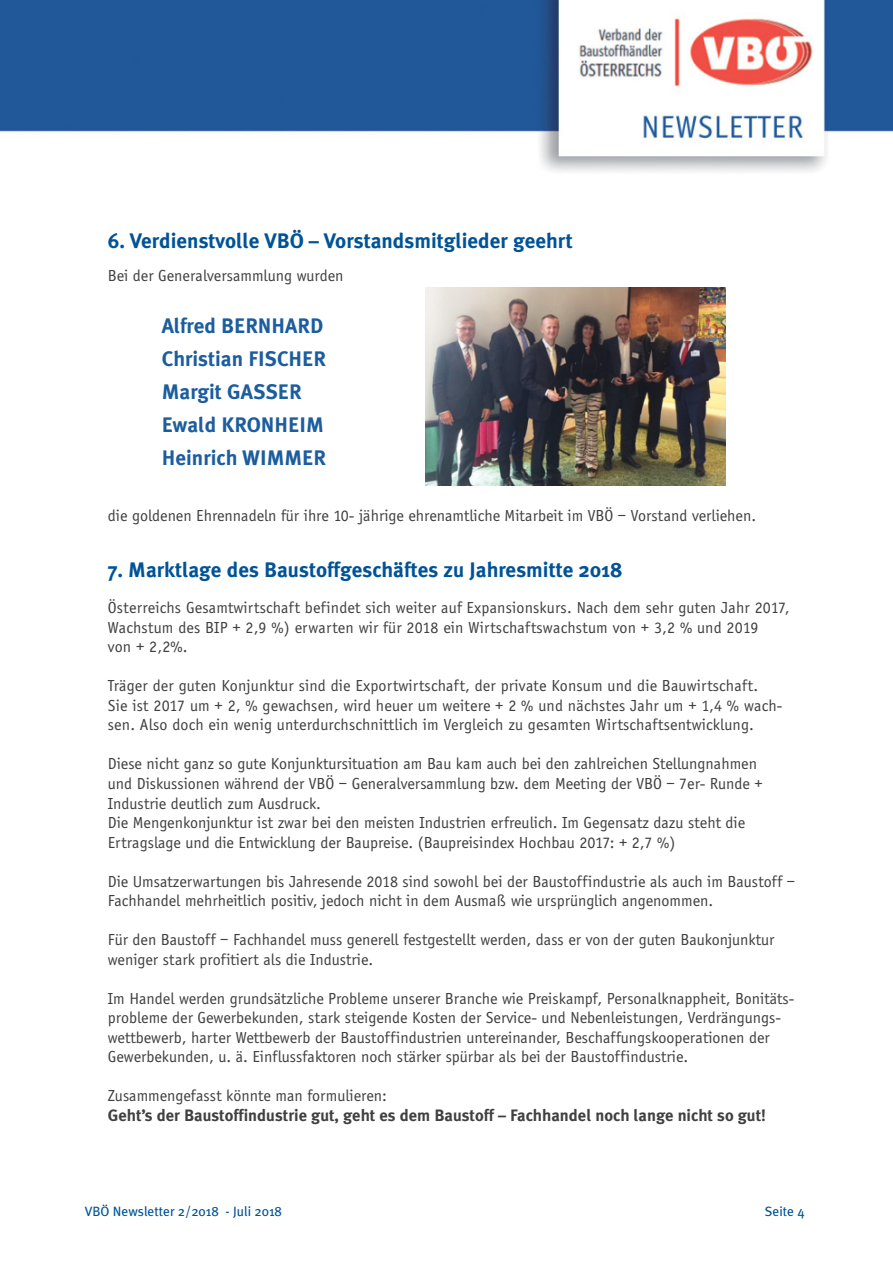
<style>
.page{position:relative;width:893px;height:1262px;background:#fff}
.page>*{position:absolute;margin:0;border:0;box-sizing:border-box;transform-origin:0 0}
.t1{font:700 21px "Meta Plus";color:#005396}
.t2{font:700 21px/33px "Meta Plus";color:#1c5d9e}
.t3{font:16.5px/19.5px "Officina Sans";color:#404041}
.t4{font:700 16.5px "Meta Plus";color:#404041}
.t5{font:13.5px "Meta Plus";color:#005396}
</style>
<div class="page">
<img style="left:0;top:0;width:892px;height:172px">
<img style="left:425px;top:287px;width:300px;height:198px">
<p class="t1" style="left:108px;top:233px;width:466px">6. Verdienstvolle VBÖ – Vorstandsmitglieder geehrt</p>
<p class="t3" style="left:108px;top:267px;width:237px">Bei der Generalversammlung wurden</p>
<p class="t2" style="left:162px;top:312px;width:166px">Alfred BERNHARD<br>Christian FISCHER<br>Margit GASSER<br>Ewald KRONHEIM<br>Heinrich WIMMER</p>
<p class="t3" style="left:108px;top:507px;width:649px">die goldenen Ehrennadeln für ihre 10- jährige ehrenamtliche Mitarbeit im VBÖ – Vorstand verliehen.</p>
<p class="t1" style="left:108px;top:563px;width:516px">7. Marktlage des Baustoffgeschäftes zu Jahresmitte 2018</p>
<p class="t3" style="left:108px;top:599px;width:683px">Österreichs Gesamtwirtschaft befindet sich weiter auf Expansionskurs. Nach dem sehr guten Jahr 2017,<br>Wachstum des BIP + 2,9 %) erwarten wir für 2018 ein Wirtschaftswachstum von + 3,2 % und 2019<br>von + 2,2%.</p>
<p class="t3" style="left:108px;top:677px;width:676px">Träger der guten Konjunktur sind die Exportwirtschaft, der private Konsum und die Bauwirtschaft.<br>Sie ist 2017 um + 2, % gewachsen, wird heuer um weitere + 2 % und nächstes Jahr um + 1,4 % wach&shy;sen. Also doch ein wenig unterdurchschnittlich im Vergleich zu gesamten Wirtschaftsentwicklung.</p>
<p class="t3" style="left:108px;top:755px;width:656px">Diese nicht ganz so gute Konjunktursituation am Bau kam auch bei den zahlreichen Stellungnahmen und Diskussionen während der VBÖ – Generalversammlung bzw. dem Meeting der VBÖ – 7er- Runde + Industrie deutlich zum Ausdruck.<br>Die Mengenkonjunktur ist zwar bei den meisten Industrien erfreulich. Im Gegensatz dazu steht die Ertragslage und die Entwicklung der Baupreise. (Baupreisindex Hochbau 2017: + 2,7 %)</p>
<p class="t3" style="left:108px;top:872px;width:688px">Die Umsatzerwartungen bis Jahresende 2018 sind sowohl bei der Baustoffindustrie als auch im Baustoff –<br>Fachhandel mehrheitlich positiv, jedoch nicht in dem Ausmaß wie ursprünglich angenommen.</p>
<p class="t3" style="left:108px;top:931px;width:668px">Für den Baustoff – Fachhandel muss generell festgestellt werden, dass er von der guten Baukonjunktur weniger stark profitiert als die Industrie.</p>
<p class="t3" style="left:108px;top:989px;width:688px">Im Handel werden grundsätzliche Probleme unserer Branche wie Preiskampf, Personalknappheit, Bonitäts&shy;probleme der Gewerbekunden, stark steigende Kosten der Service- und Nebenleistungen, Verdrängungs&shy;wettbewerb, harter Wettbewerb der Baustoffindustrien untereinander, Beschaffungskooperationen der Gewerbekunden, u. ä. Einflussfaktoren noch stärker spürbar als bei der Baustoffindustrie.</p>
<p class="t3" style="left:108px;top:1087px;width:280px">Zusammengefasst könnte man formulieren:</p>
<p class="t4" style="left:108px;top:1109px;width:659px">Geht’s der Baustoffindustrie gut, geht es dem Baustoff – Fachhandel noch lange nicht so gut!</p>
<p class="t5" style="left:85px;top:1206px;width:199px">VBÖ Newsletter 2/2018 - Juli 2018</p>
<p class="t5" style="left:764px;top:1206px;width:41px">Seite 4</p>
</div>
